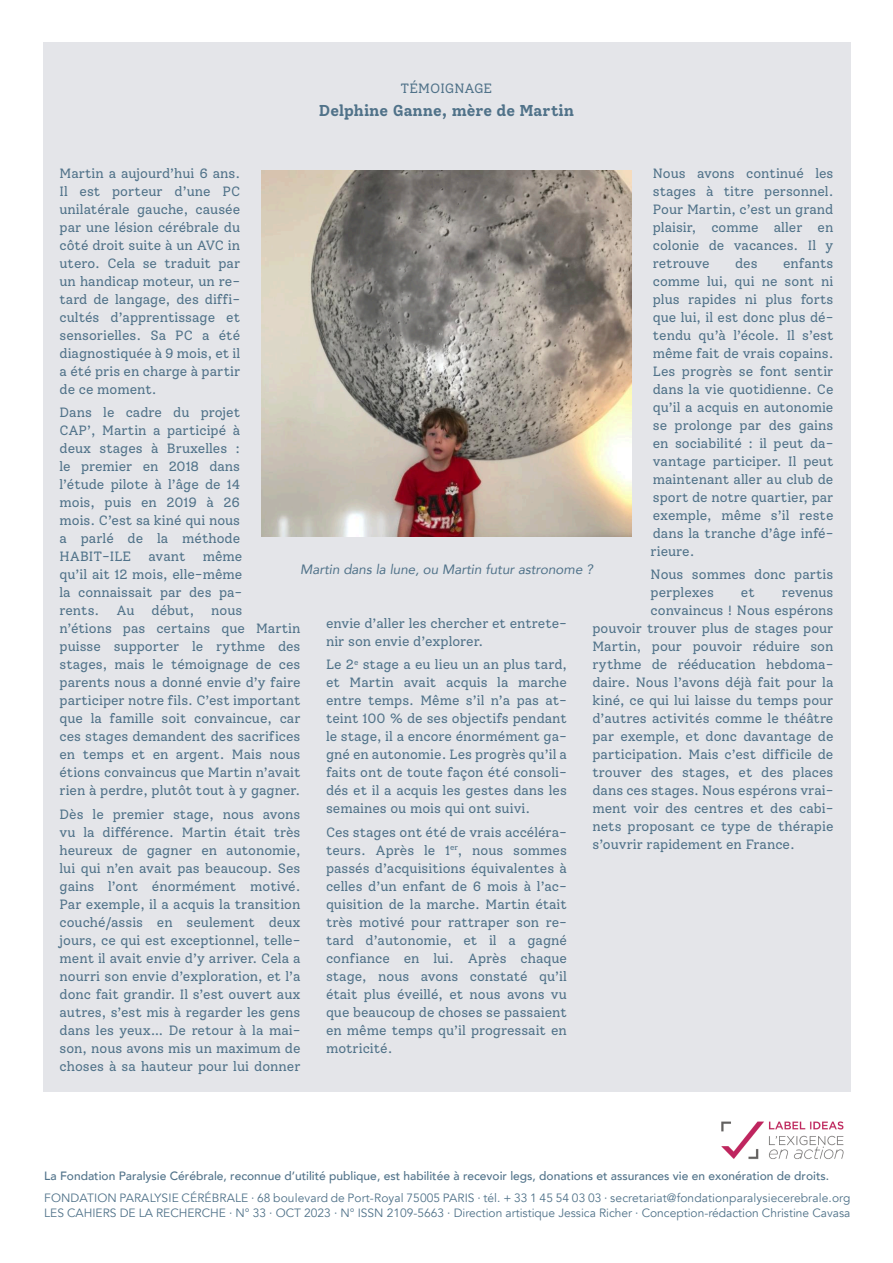
<style>
.page{position:relative;width:893px;height:1263px;background:#fff}
.page>*{position:absolute;margin:0;border:0;box-sizing:border-box;transform-origin:0 0}
.t1{font:700 15.75px "Solway";color:#507289}
.t2{font:13.5px/18px "Solway";color:#507289;text-align:justify}
.t3{font:italic 13.5px "Avenir";color:#507289}
.t4{font:12px/15px "Avenir";color:#507289}
.t5{font:500 12px "Avenir";color:#507289}
</style>
<div class="page">
<img style="left:721px;top:1121px;width:123px;height:38px">
<div style="left:43px;top:43px;width:807px;height:1048px;background:#e4e5e9"></div>
<img style="left:261px;top:171px;width:371px;height:365px">
<p class="t2" style="left:401px;top:79px;width:93px">TÉMOIGNAGE</p>
<p class="t1" style="left:319px;top:102px;width:257px">Delphine Ganne, mère de Martin</p>
<p class="t2" style="left:653px;top:164px;width:182px">Nous avons continué les stages à titre personnel.<br>Pour Martin, c’est un grand plaisir, comme aller en colonie de vacances. Il y retrouve</p>
<p class="t2" style="left:60px;top:164px;width:182px">Martin a aujourd’hui 6 ans.<br>Il est porteur d’une PC unilatérale gauche, causée par une lésion cérébrale du côté droit suite à un AVC in utero. Cela se traduit par un handicap moteur, un re&shy;tard de langage, des diffi&shy;cultés d’apprentissage et sensorielles. Sa PC a été diagnostiquée à 9 mois, et il a été pris en charge à partir de ce moment.</p>
<p class="t2" style="left:60px;top:403px;width:182px">Dans le cadre du projet CAP’, Martin a participé à deux stages à Bruxelles : le premier en 2018 dans l’étude pilote à l’âge de 14 mois, puis en 2019 à 26 mois. C’est sa kiné qui nous a parlé de la méthode HABIT-ILE</p>
<p class="t2" style="left:651px;top:254px;width:184px;text-indent:133px">enfants comme lui, qui ne sont ni plus rapides ni plus forts que lui, il est donc plus dé&shy;tendu qu’à l’école. Il s’est même fait de vrais copains.<br>Les progrès se font sentir dans la vie quotidienne. Ce qu’il a acquis en autonomie se prolonge par des gains en sociabilité : il peut da&shy;vantage participer. Il peut maintenant aller au club de sport de notre quartier, par exemple, même s’il reste dans la tranche d’âge infé&shy;rieure.</p>
<p class="t2" style="left:651px;top:565px;width:184px">Nous sommes donc partis perplexes</p>
<p class="t2" style="left:735px;top:254px;width:24px">des</p>
<p class="t2" style="left:60px;top:547px;width:184px;text-indent:143px">même qu’il ait 12 mois, elle-même la connaissait par des pa&shy;rents.</p>
<p class="t2" style="left:149px;top:547px;width:39px">avant</p>
<p class="t3" style="left:300px;top:560px;width:294px">Martin dans la lune, ou Martin futur astronome ?</p>
<p class="t2" style="left:741px;top:583px;width:15px">et</p>
<p class="t2" style="left:782px;top:583px;width:53px">revenus</p>
<p class="t2" style="left:651px;top:601px;width:184px">convaincus ! Nous espérons</p>
<p class="t2" style="left:592px;top:619px;width:242px">pouvoir trouver plus de stages pour</p>
<p class="t2" style="left:592px;top:637px;width:242px">Martin, pour pouvoir réduire son</p>
<p class="t2" style="left:592px;top:655px;width:242px">rythme de rééducation hebdoma-</p>
<p class="t2" style="left:592px;top:673px;width:242px">daire. Nous l’avons déjà fait pour la</p>
<p class="t2" style="left:592px;top:691px;width:242px">kiné, ce qui lui laisse du temps pour</p>
<p class="t2" style="left:592px;top:709px;width:242px">d’autres activités comme le théâtre</p>
<p class="t2" style="left:592px;top:727px;width:242px">par exemple, et donc davantage de</p>
<p class="t2" style="left:592px;top:745px;width:242px">participation. Mais c’est difficile de</p>
<p class="t2" style="left:592px;top:763px;width:242px">trouver des stages, et des places</p>
<p class="t2" style="left:592px;top:781px;width:242px">dans ces stages. Nous espérons vrai-</p>
<p class="t2" style="left:592px;top:799px;width:242px">ment voir des centres et des cabi-</p>
<p class="t2" style="left:592px;top:817px;width:242px">nets proposant ce type de thérapie</p>
<p class="t2" style="left:592px;top:835px;width:204px">s’ouvrir rapidement en France.</p>
<p class="t2" style="left:116px;top:601px;width:20px">Au</p>
<p class="t2" style="left:152px;top:601px;width:44px">début,</p>
<p class="t2" style="left:60px;top:601px;width:242px;text-align:left;text-indent:152px">nous<br>n’étions pas certains que Martin puisse supporter le rythme des stages, mais le témoignage de ces parents nous a donné envie d’y faire participer notre fils. C’est important que la famille soit convaincue, car ces stages demandent des sacrifices en temps et en argent. Mais nous étions convaincus que Martin n’avait rien à perdre, plutôt tout à y gagner.</p>
<p class="t2" style="left:60px;top:805px;width:242px">Dès le premier stage, nous avons vu la différence. Martin était très heureux de gagner en autonomie, lui qui n’en avait pas beaucoup. Ses gains l’ont énormément motivé.<br>Par exemple, il a acquis la transition couché/assis en seulement deux jours, ce qui est exceptionnel, telle&shy;ment il avait envie d’y arriver. Cela a nourri son envie d’exploration, et l’a donc fait grandir. Il s’est ouvert aux autres, s’est mis à regarder les gens dans les yeux… De retour à la mai&shy;son, nous avons mis un maximum de choses à sa hauteur pour lui donner</p>
<p class="t2" style="left:326px;top:614px;width:242px">envie d’aller les chercher et entrete&shy;nir son envie d’explorer.</p>
<p class="t2" style="left:326px;top:655px;width:242px">Le 2<sup>e</sup> stage a eu lieu un an plus tard, et Martin avait acquis la marche entre temps. Même s’il n’a pas at&shy;teint 100 % de ses objectifs pendant le stage, il a encore énormément ga&shy;gné en autonomie. Les progrès qu’il a faits ont de toute façon été consoli&shy;dés et il a acquis les gestes dans les semaines ou mois qui ont suivi.</p>
<p class="t2" style="left:326px;top:823px;width:242px">Ces stages ont été de vrais accéléra&shy;teurs. Après le 1<sup>er</sup>, nous sommes passés d’acquisitions équivalentes à celles d’un enfant de 6 mois à l’ac&shy;quisition de la marche. Martin était très motivé pour rattraper son re&shy;tard d’autonomie, et il a gagné confiance en lui. Après chaque stage, nous avons constaté qu’il était plus éveillé, et nous avons vu que beaucoup de choses se passaient en même temps qu’il progressait en motricité.</p>
<p class="t5" style="left:44px;top:1168px;width:786px">La Fondation Paralysie Cérébrale, reconnue d’utilité publique, est habilitée à recevoir legs, donations et assurances vie en exonération de droits.</p>
<p class="t4" style="left:44px;top:1191px;width:808px">FONDATION PARALYSIE CÉRÉBRALE · 68 boulevard de Port-Royal 75005 PARIS · tél. + 33 1 45 54 03 03 · secretariat@fondationparalysiecerebrale.org<br>LES CAHIERS DE LA RECHERCHE · N° 33 · OCT 2023 · N° ISSN 2109-5663 · Direction artistique Jessica Richer · Conception-rédaction Christine Cavasa</p>
</div>
